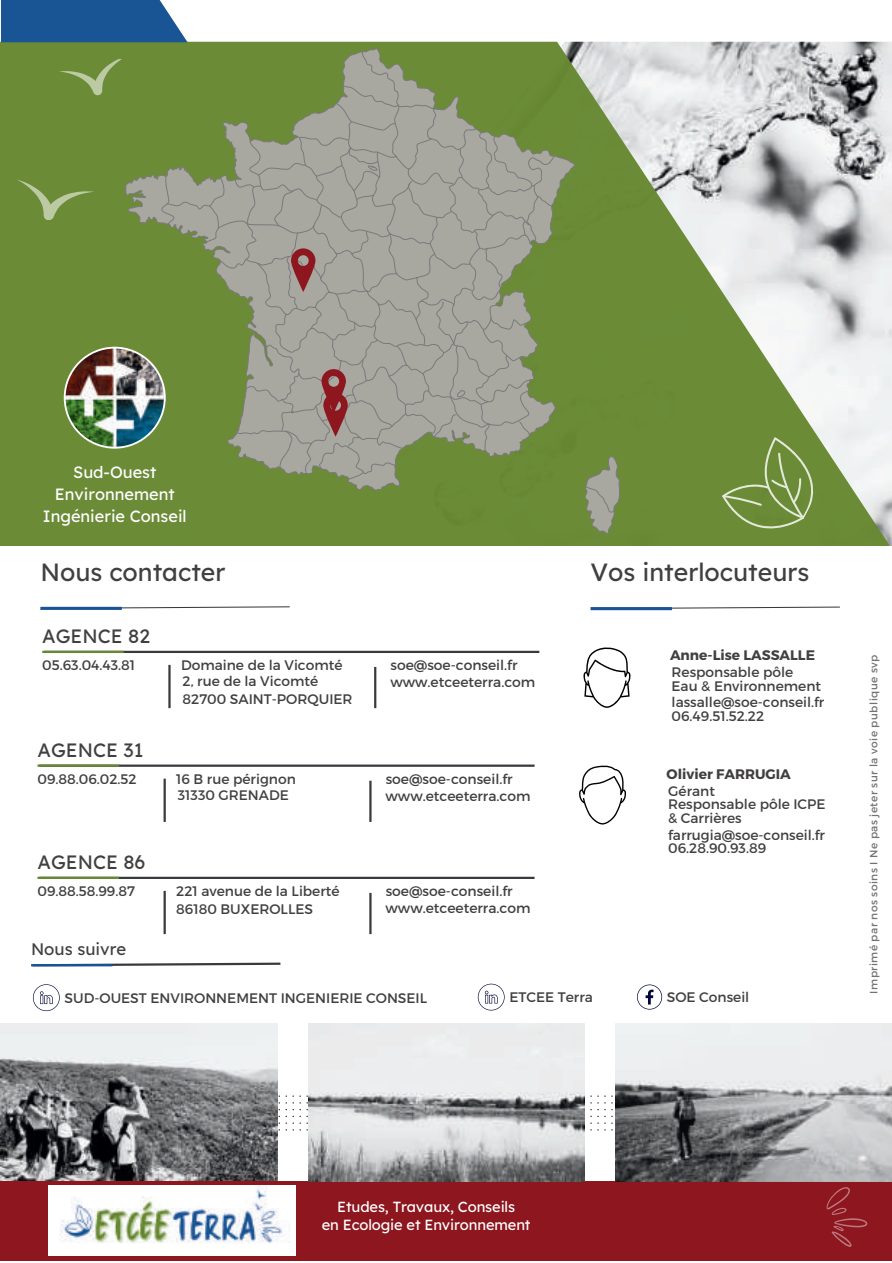
<style>
.page{position:relative;width:892px;height:1263px;background:#fff}
.page>*{position:absolute;margin:0;border:0;box-sizing:border-box;transform-origin:0 0}
.t1{font:24.9px "Lexend Deca";color:#423f41}
.t2{font:19.2px "Lexend Deca";color:#423f41}
.t3{font:16.8px "Lexend Deca";color:#423f41}
.t4{font:16.2px/21.9px "Lexend Deca";color:#fff;text-align:center}
.t5{font:14.7px/17.4px "Lexend Deca";letter-spacing:-.01em;color:#fff;text-align:center}
.t6{font:13.8px/13.5px "Montserrat";color:#423f41}
.t7{font:700 13.8px "Montserrat";color:#423f41}
.t8{font:10.5px "Montserrat";letter-spacing:.04em;color:#757372}
</style>
<div class="page">
<svg style="left:0;top:42px;width:889px;height:504px;background:#a0b187"></svg>
<svg style="left:1px;top:0;width:186px;height:42px;background:#29619b"></svg>
<svg style="left:122px;top:606px;width:168px;height:3px"></svg>
<svg style="left:40px;top:606px;width:82px;height:4px"></svg>
<div style="left:0;top:1180px;width:891px;height:80px;background:#8d161f"></div>
<img style="left:48px;top:1185px;width:247px;height:70px">
<div style="left:125px;top:48px;width:451px;height:443px;background:#6b8b37"></div>
<svg style="left:584px;top:456px;width:36px;height:77px;background:#8d9876"></svg>
<svg style="left:17px;top:50px;width:538px;height:483px;background:#849464"></svg>
<svg style="left:826px;top:1187px;width:40px;height:59px"></svg>
<svg style="left:721px;top:437px;width:93px;height:95px;background:#779548"></svg>
<svg style="left:672px;top:606px;width:168px;height:3px"></svg>
<hr style="left:590px;top:607px;width:82px;height:3px;background:#195594">
<svg style="left:277px;top:1095px;width:31px;height:35px"></svg>
<img style="left:1px;top:1023px;width:276px;height:157px">
<hr style="left:44px;top:650px;width:495px;height:3px;background:#383a3d">
<hr style="left:42px;top:650px;width:82px;height:3px;background:#688933">
<hr style="left:168px;top:665px;width:2px;height:43px;background:#383a3d">
<hr style="left:374px;top:667px;width:2px;height:41px;background:#383a3d">
<hr style="left:39px;top:764px;width:495px;height:2px;background:#383a3d">
<hr style="left:37px;top:764px;width:82px;height:2px;background:#688933">
<hr style="left:163px;top:778px;width:3px;height:43px;background:#383a3d">
<hr style="left:369px;top:780px;width:2px;height:41px;background:#383a3d">
<hr style="left:39px;top:876px;width:495px;height:2px;background:#383a3d">
<hr style="left:37px;top:876px;width:82px;height:2px;background:#688933">
<hr style="left:163px;top:890px;width:3px;height:44px;background:#383a3d">
<hr style="left:369px;top:892px;width:2px;height:42px;background:#383a3d">
<svg style="left:583px;top:647px;width:47px;height:60px"></svg>
<svg style="left:579px;top:765px;width:47px;height:59px"></svg>
<svg style="left:584px;top:1095px;width:29px;height:35px"></svg>
<img style="left:308px;top:1023px;width:276px;height:157px">
<img style="left:615px;top:1023px;width:276px;height:157px">
<svg style="left:33px;top:984px;width:27px;height:26px"></svg>
<svg style="left:637px;top:984px;width:25px;height:25px"></svg>
<svg style="left:31px;top:962px;width:250px;height:5px"></svg>
<hr style="left:31px;top:964px;width:81px;height:2px;background:#195594">
<svg style="left:477px;top:983px;width:27px;height:27px"></svg>
<p class="t4" style="left:43px;top:459px;width:145px">Sud-Ouest<br>Environnement<br>Ingénierie Conseil</p>
<h1 class="t1" style="left:40px;top:550px;width:187px">Nous contacter</h1>
<h1 class="t1" style="left:590px;top:551px;width:220px">Vos interlocuteurs</h1>
<h2 class="t2" style="left:42px;top:620px;width:109px">AGENCE 82</h2>
<p class="t6" style="left:42px;top:658px;width:94px">05.63.04.43.81</p>
<h2 class="t2" style="left:37px;top:734px;width:107px">AGENCE 31</h2>
<p class="t6" style="left:37px;top:772px;width:101px">09.88.06.02.52</p>
<h2 class="t2" style="left:37px;top:846px;width:109px">AGENCE 86</h2>
<p class="t6" style="left:37px;top:884px;width:99px">09.88.58.99.87</p>
<p class="t3" style="left:31px;top:934px;width:97px">Nous suivre</p>
<p class="t6" style="left:181px;top:658px;width:163px">Domaine de la Vicomté</p>
<p class="t6" style="left:390px;top:658px;width:128px">soe@soe-conseil.fr</p>
<p class="t6" style="left:183px;top:674px;width:137px">2, rue de la Vicomté</p>
<p class="t6" style="left:390px;top:675px;width:146px">www.etceeterra.com</p>
<p class="t6" style="left:183px;top:692px;width:171px">82700 SAINT-PORQUIER</p>
<p class="t6" style="left:176px;top:772px;width:121px">16 B rue pérignon</p>
<p class="t6" style="left:178px;top:788px;width:112px">31330 GRENADE</p>
<p class="t6" style="left:176px;top:884px;width:165px">221 avenue de la Liberté</p>
<p class="t6" style="left:385px;top:771px;width:146px;line-height:16.5px">soe@soe-conseil.fr www.etceeterra.com</p>
<p class="t6" style="left:385px;top:884px;width:128px">soe@soe-conseil.fr</p>
<p class="t6" style="left:176px;top:902px;width:138px">86180 BUXEROLLES</p>
<p class="t6" style="left:385px;top:901px;width:146px">www.etceeterra.com</p>
<p class="t7" style="left:670px;top:647px;width:146px">Anne-Lise LASSALLE</p>
<p class="t6" style="left:671px;top:665px;width:151px">Responsable pôle<br>Eau &amp; Environnement</p>
<p class="t6" style="left:671px;top:695px;width:154px">lassalle@soe-conseil.fr<br>06.49.51.52.22</p>
<p class="t7" style="left:666px;top:765px;width:126px">Olivier FARRUGIA</p>
<p class="t6" style="left:668px;top:784px;width:159px">Gérant<br>Responsable pôle ICPE &amp; Carrières</p>
<p class="t6" style="left:668px;top:828px;width:158px">farrugia@soe-conseil.fr<br>06.28.90.93.89</p>
<p class="t6" style="left:65px;top:990px;width:364px">SUD-OUEST ENVIRONNEMENT INGENIERIE CONSEIL</p>
<p class="t6" style="left:666px;top:989px;width:84px">SOE Conseil</p>
<p class="t6" style="left:509px;top:989px;width:85px">ETCEE Terra</p>
<p class="t8" style="left:867px;top:993px;width:340px;rotate:-90deg">Imprimé par nos soins I Ne pas jeter sur la voie publique svp</p>
<p class="t5" style="left:322px;top:1196px;width:210px">Etudes, Travaux, Conseils<br>en Ecologie et Environnement</p>
</div>
